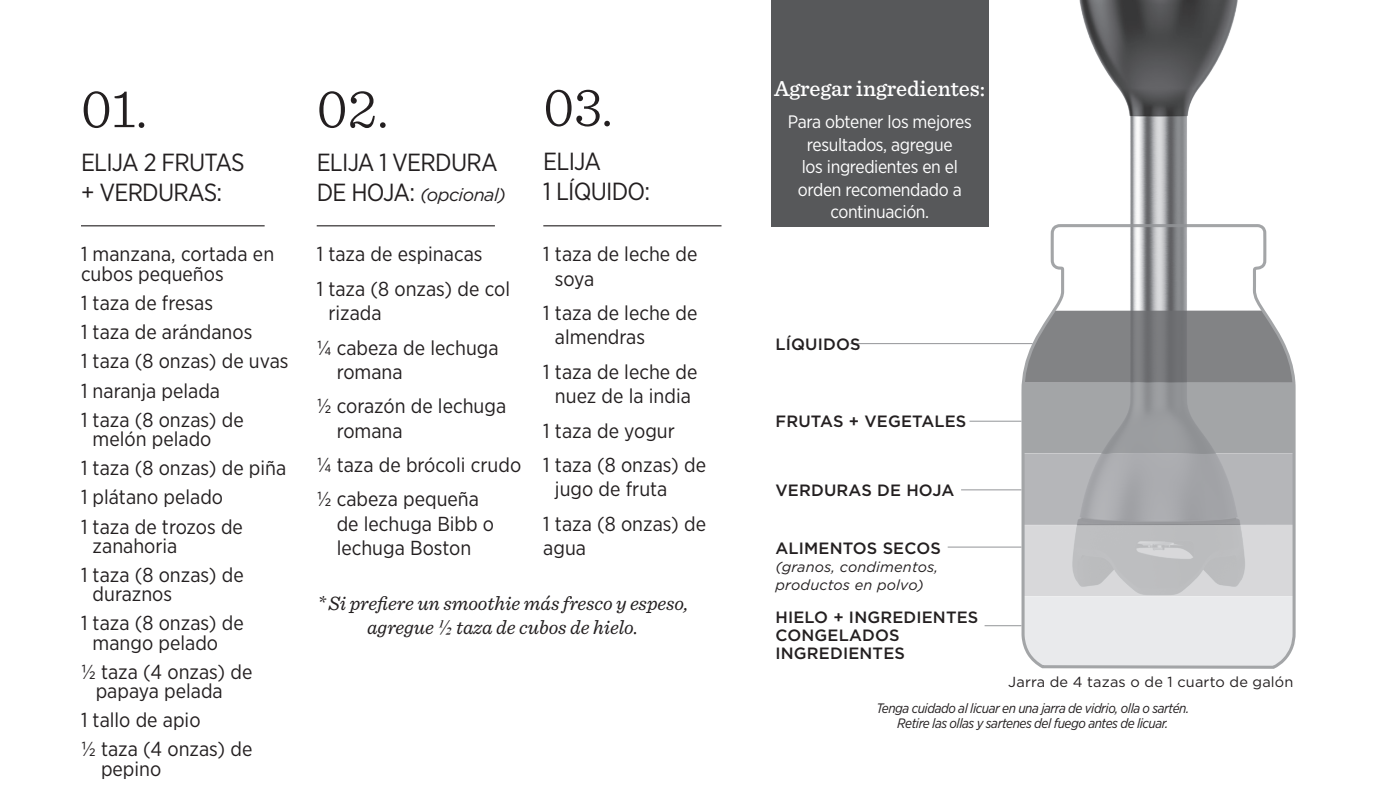
<style>
.page{position:relative;width:1377px;height:810px;background:#fff}
.page>*{position:absolute;margin:0;border:0;box-sizing:border-box;transform-origin:0 0}
.Big_Number{font:300 56.25px "Sentinel";color:#231f20}
.Choose{font:24.75px/29.7px "Gotham Narrow";letter-spacing:-.03em;color:#231f20}
.Header_in_Box_1{font:500 22.5px "Sentinel";color:#fff}
.Ingredients{font:20.25px/24.3px "Gotham Narrow";color:#231f20}
.Note{font:italic 20.25px/24.3px "Sentinel";color:#231f20;text-align:center}
.Note_in_Box_Copy{font:18px/22.5px "Gotham Narrow";letter-spacing:-.02em;color:#fff;text-align:center}
.Choose-2{font:italic 18px "Gotham";letter-spacing:-.03em;color:#231f20}
.Callout{font:500 16.43px/18px "Gotham";letter-spacing:.01em;color:#231f20}
.Callout-2{font:italic 14.62px/18px "Gotham";letter-spacing:.01em;color:#231f20}
.Note_under_jar{font:14.62px "Gotham";letter-spacing:.01em;color:#231f20}
.Note_2_under_jar{font:italic 13.72px/14.6px "Gotham Narrow";letter-spacing:-.03em;color:#231f20;text-align:center}
.s1{font-family:"Gotham Narrow";font-style:normal;font-size:24.75px}
.s2{font-family:"Times New Roman"}
</style>
<div class="page">
<hr style="left:985px;top:625px;width:36px;height:1px;background:#939598">
<hr style="left:850px;top:343px;width:183px;height:1px;background:#939598">
<img style="left:1079px;top:0;width:159px;height:224px">
<div style="left:771px;top:0;width:218px;height:227px;background:#57585a"></div>
<hr style="left:970px;top:421px;width:51px;height:1px;background:#939598">
<hr style="left:948px;top:547px;width:73px;height:1px;background:#939598">
<hr style="left:961px;top:489px;width:60px;height:1px;background:#939598">
<svg style="left:1021px;top:224px;width:275px;height:445px"></svg>
<hr style="left:317px;top:225px;width:178px;height:1px;background:#231f20">
<hr style="left:543px;top:225px;width:179px;height:1px;background:#231f20">
<hr style="left:81px;top:225px;width:184px;height:1px;background:#231f20">
<p class="Big_Number" style="left:81px;top:66px;width:68px">01.</p>
<p class="Choose" style="left:81px;top:147px;width:165px">ELIJA 2 FRUTAS + VERDURAS:</p>
<p class="Big_Number" style="left:317px;top:66px;width:73px">02.</p>
<p class="Big_Number" style="left:543px;top:65px;width:71px">03.</p>
<p class="Choose" style="left:543px;top:146px;width:108px">ELIJA<br>1 LÍQUIDO:</p>
<p class="Choose" style="left:317px;top:147px;width:182px">ELIJA 1 VERDURA</p>
<p class="Choose-2" style="left:317px;top:183px;width:191px"><span class="s1">DE HOJA:</span> (opcional)</p>
<p class="Ingredients" style="left:81px;top:244px;width:195px;line-height:19.1px">1 manzana, cortada en cubos pequeños</p>
<p class="Ingredients" style="left:81px;top:290px;width:134px">1 taza de fresas</p>
<p class="Ingredients" style="left:81px;top:319px;width:173px">1 taza de arándanos</p>
<p class="Ingredients" style="left:81px;top:349px;width:209px">1 taza (8 onzas) de uvas</p>
<p class="Ingredients" style="left:81px;top:378px;width:141px">1 naranja pelada</p>
<p class="Ingredients" style="left:93px;top:410px;width:153px;line-height:19.1px;text-indent:-12px">1 taza (8 onzas) de melón pelado</p>
<p class="Ingredients" style="left:81px;top:455px;width:207px">1 taza (8 onzas) de piña</p>
<p class="Ingredients" style="left:81px;top:485px;width:144px">1 plátano pelado</p>
<p class="Ingredients" style="left:93px;top:517px;width:152px;line-height:19.1px;text-indent:-12px">1 taza de trozos de zanahoria</p>
<p class="Ingredients" style="left:93px;top:565px;width:153px;line-height:19.1px;text-indent:-12px">1 taza (8 onzas) de duraznos</p>
<p class="Ingredients" style="left:93px;top:613px;width:153px;line-height:19.1px;text-indent:-12px">1 taza (8 onzas) de mango pelado</p>
<p class="Ingredients" style="left:96px;top:662px;width:158px;line-height:19.1px;text-indent:-15px">½ taza (4 onzas) de papaya pelada</p>
<p class="Ingredients" style="left:81px;top:707px;width:121px">1 tallo de apio</p>
<p class="Ingredients" style="left:101px;top:739px;width:153px;line-height:19.1px;text-indent:-20px">½ taza (4 onzas) de pepino</p>
<p class="Ingredients" style="left:317px;top:242px;width:167px">1 taza de espinacas</p>
<p class="Ingredients" style="left:328px;top:276px;width:183px;text-indent:-12px">1 taza (8 onzas) de col rizada</p>
<p class="Ingredients" style="left:337px;top:335px;width:163px;text-indent:-20px">1/4 cabeza de lechuga romana</p>
<p class="Ingredients" style="left:337px;top:394px;width:171px;text-indent:-20px">1/2 corazón de lechuga romana</p>
<p class="Ingredients" style="left:317px;top:452px;width:206px">1/4 taza de brócoli crudo</p>
<p class="Ingredients" style="left:337px;top:487px;width:159px;text-indent:-20px">1/2 cabeza pequeña de lechuga Bibb o lechuga Boston</p>
<p class="Ingredients" style="left:555px;top:242px;width:144px;text-indent:-12px">1 taza de leche de soya</p>
<p class="Ingredients" style="left:555px;top:300px;width:144px;text-indent:-12px">1 taza de leche de almendras</p>
<p class="Ingredients" style="left:543px;top:359px;width:156px;text-align:center">1 taza de leche de nuez de la india</p>
<p class="Ingredients" style="left:543px;top:418px;width:133px">1 taza de yogur</p>
<p class="Ingredients" style="left:555px;top:452px;width:153px;text-indent:-12px">1 taza (8 onzas) de jugo de fruta</p>
<p class="Ingredients" style="left:543px;top:511px;width:164px">1 taza (8 onzas) de agua</p>
<p class="Note" style="left:317px;top:590px;width:373px">* Si prefiere un smoothie más fresco y espeso, agregue <span class="s2">½</span> taza de cubos de hielo.</p>
<p class="Header_in_Box_1" style="left:774px;top:71px;width:212px">Agregar ingredientes:</p>
<p class="Note_in_Box_Copy" style="left:788px;top:110px;width:185px">Para obtener los mejores resultados, agregue<br>los ingredientes en el orden recomendado a continuación.</p>
<p class="Callout" style="left:776px;top:335px;width:87px">LÍQUIDOS</p>
<p class="Callout" style="left:776px;top:412px;width:192px">FRUTAS + VEGETALES</p>
<p class="Callout" style="left:776px;top:481px;width:180px">VERDURAS DE HOJA</p>
<p class="Callout" style="left:776px;top:539px;width:167px">ALIMENTOS SECOS</p>
<p class="Callout-2" style="left:776px;top:557px;width:164px">(granos, condimentos, productos en polvo)</p>
<p class="Callout" style="left:776px;top:608px;width:204px">HIELO + INGREDIENTES<br>CONGELADOS</p>
<p class="Callout" style="left:776px;top:644px;width:131px">INGREDIENTES</p>
<p class="Note_under_jar" style="left:1008px;top:672px;width:287px">Jarra de 4 tazas o de 1 cuarto de galón</p>
<p class="Note_2_under_jar" style="left:876px;top:701px;width:314px">Tenga cuidado al licuar en una jarra de vidrio, olla o sartén.<br>Retire las ollas y sartenes del fuego antes de licuar.</p>
</div>
